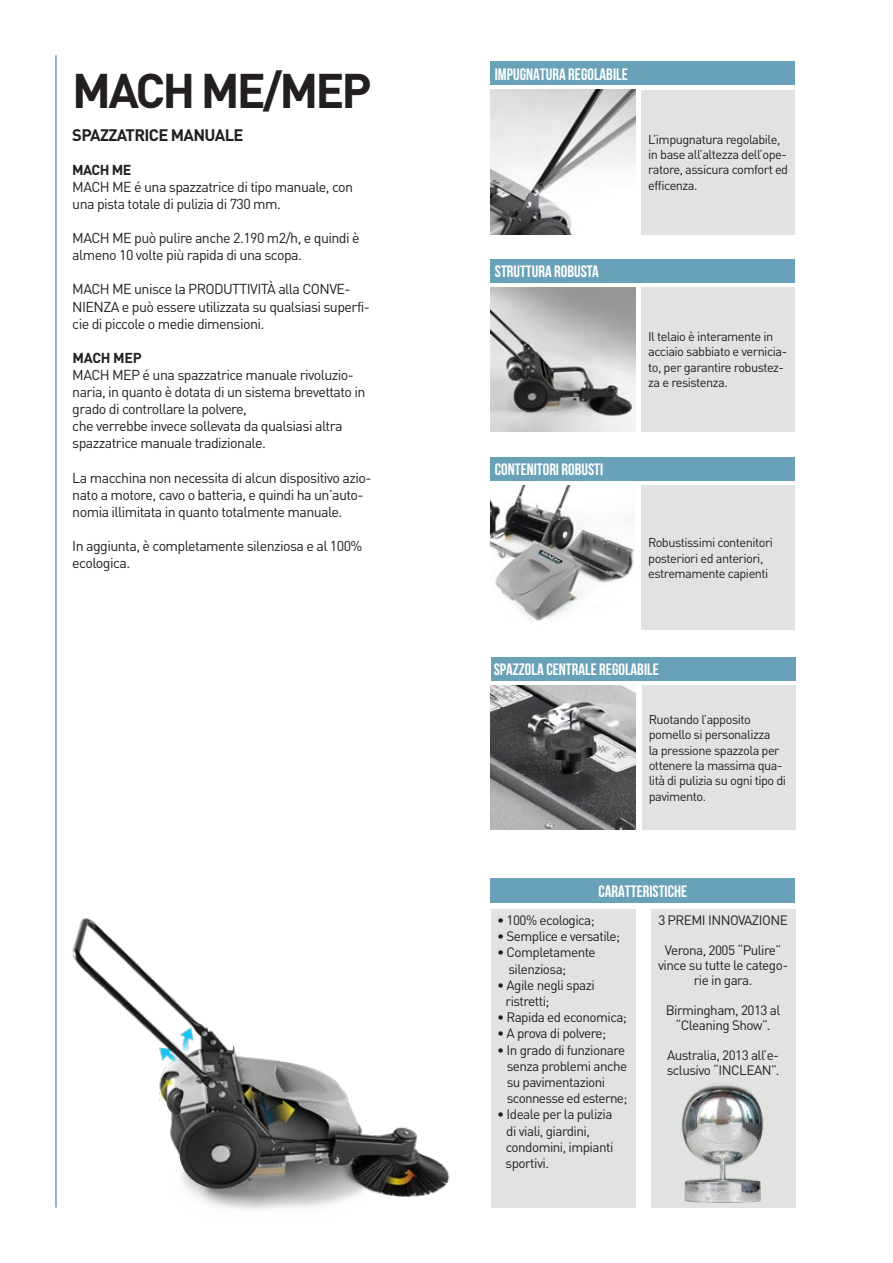
<style>
.page{position:relative;width:893px;height:1263px;background:#fff}
.page>*{position:absolute;margin:0;border:0;box-sizing:border-box;transform-origin:0 0}
.t1{font:700 48px "DIN Pro";letter-spacing:-.06em;color:#231f20}
.t2{font:700 16.5px "Bebas Neue";color:#fff}
.t3{font:700 16.5px "DIN Pro";letter-spacing:-.04em;color:#231f20}
.t4{font:14.25px/17.1px "DIN Pro";letter-spacing:-.04em;color:#231f20}
.t5{font:700 14.25px "DIN Pro";letter-spacing:-.03em;color:#231f20}
.t6{font:13.5px/16.2px "DIN Pro";letter-spacing:-.04em;color:#231f20}
.t7{font:12.75px/15.3px "DIN Pro";letter-spacing:-.04em;color:#231f20}
</style>
<div class="page">
<img style="left:55px;top:918px;width:395px;height:292px">
<img style="left:491px;top:90px;width:144px;height:144px">
<img style="left:491px;top:287px;width:144px;height:145px">
<hr style="left:55px;top:55px;width:2px;height:1152px;background:#68a2b8">
<img style="left:491px;top:685px;width:144px;height:145px">
<img style="left:491px;top:485px;width:144px;height:137px">
<div style="left:642px;top:90px;width:153px;height:144px;background:#e1e2e4"></div>
<div style="left:642px;top:685px;width:153px;height:145px;background:#e1e2e4"></div>
<div style="left:642px;top:486px;width:153px;height:144px;background:#e1e2e4"></div>
<div style="left:642px;top:287px;width:153px;height:145px;background:#e1e2e4"></div>
<div style="left:491px;top:909px;width:144px;height:299px;background:#e0e3e0"></div>
<div style="left:651px;top:909px;width:144px;height:299px;background:#e0e3e0"></div>
<div style="left:491px;top:878px;width:304px;height:25px;background:#69a2b8"></div>
<img style="left:681px;top:1083px;width:83px;height:120px">
<div style="left:491px;top:62px;width:304px;height:23px;background:#69a2b8"></div>
<div style="left:491px;top:657px;width:304px;height:24px;background:#69a2b8"></div>
<div style="left:491px;top:457px;width:304px;height:24px;background:#69a2b8"></div>
<div style="left:491px;top:259px;width:304px;height:24px;background:#69a2b8"></div>
<h1 class="t1" style="left:72px;top:51px;width:301px">MACH ME/MEP</h1>
<p class="t3" style="left:72px;top:121px;width:173px">SPAZZATRICE MANUALE</p>
<p class="t5" style="left:72px;top:158px;width:61px">MACH ME</p>
<p class="t4" style="left:72px;top:177px;width:282px">MACH ME é una spazzatrice di tipo manuale, con una pista totale di pulizia di 730 mm.</p>
<p class="t4" style="left:72px;top:228px;width:289px">MACH ME può pulire anche 2.190 m2/h, e quindi è almeno 10 volte più rapida di una scopa.</p>
<p class="t4" style="left:72px;top:279px;width:299px">MACH ME unisce la PRODUTTIVITÀ alla CONVE-<br>NIENZA e può essere utilizzata su qualsiasi superfi&shy;cie di piccole o medie dimensioni.</p>
<p class="t5" style="left:72px;top:346px;width:71px">MACH MEP</p>
<p class="t4" style="left:72px;top:365px;width:295px">MACH MEP é una spazzatrice manuale rivoluzio&shy;naria, in quanto è dotata di un sistema brevettato in grado di controllare la polvere,<br>che verrebbe invece sollevata da qualsiasi altra spazzatrice manuale tradizionale.</p>
<p class="t4" style="left:72px;top:467px;width:301px">La macchina non necessita di alcun dispositivo azio&shy;nato a motore, cavo o batteria, e quindi ha un’auto&shy;nomia illimitata in quanto totalmente manuale.</p>
<p class="t4" style="left:72px;top:536px;width:292px">In aggiunta, è completamente silenziosa e al 100% ecologica.</p>
<p class="t2" style="left:495px;top:65px;width:134px">IMPUGNATURA REGOLABILE</p>
<p class="t7" style="left:648px;top:130px;width:142px">L’impugnatura regolabile, in base all’altezza dell’ope&shy;ratore, assicura comfort ed efficenza.</p>
<p class="t2" style="left:495px;top:262px;width:106px">STRUTTURA ROBUSTA</p>
<p class="t7" style="left:648px;top:328px;width:140px">Il telaio è interamente in acciaio sabbiato e vernicia&shy;to, per garantire robustez&shy;za e resistenza.</p>
<p class="t2" style="left:495px;top:461px;width:110px">CONTENITORI ROBUSTI</p>
<p class="t7" style="left:648px;top:534px;width:126px">Robustissimi contenitori posteriori ed anteriori, estremamente capienti</p>
<p class="t2" style="left:494px;top:660px;width:166px">SPAZZOLA CENTRALE REGOLABILE</p>
<p class="t7" style="left:649px;top:711px;width:139px">Ruotando l’apposito pomello si personalizza<br>la pressione spazzola per ottenere la massima qua&shy;lità di pulizia su ogni tipo di pavimento.</p>
<p class="t2" style="left:598px;top:882px;width:90px">CARATTERISTICHE</p>
<p class="t6" style="left:497px;top:911px;width:99px">• 100% ecologica;</p>
<p class="t6" style="left:497px;top:927px;width:125px">• Semplice e versatile;</p>
<p class="t6" style="left:508px;top:943px;width:89px;text-indent:-11px">• Completamente silenziosa;</p>
<p class="t6" style="left:506px;top:975px;width:91px;text-indent:-8px">• Agile negli spazi ristretti;</p>
<p class="t6" style="left:497px;top:1008px;width:131px">• Rapida ed economica;</p>
<p class="t6" style="left:497px;top:1024px;width:110px">• A prova di polvere;</p>
<p class="t6" style="left:507px;top:1040px;width:122px;text-indent:-10px">• In grado di funzionare senza problemi anche su pavimentazioni sconnesse ed esterne;</p>
<p class="t6" style="left:506px;top:1105px;width:109px;text-indent:-8px">• Ideale per la pulizia di viali, giardini, condomini, impianti sportivi.</p>
<p class="t6" style="left:658px;top:911px;width:131px">3 PREMI INNOVAZIONE</p>
<p class="t6" style="left:658px;top:941px;width:131px;line-height:15px;text-align:center">Verona, 2005 “Pulire” vince su tutte le catego&shy;rie in gara.</p>
<p class="t6" style="left:666px;top:1001px;width:116px;line-height:15px;text-align:center">Birmingham, 2013 al “Cleaning Show”.</p>
<p class="t6" style="left:667px;top:1046px;width:114px;line-height:15px">Australia, 2013 all’e&shy;sclusivo “INCLEAN”.</p>
</div>
